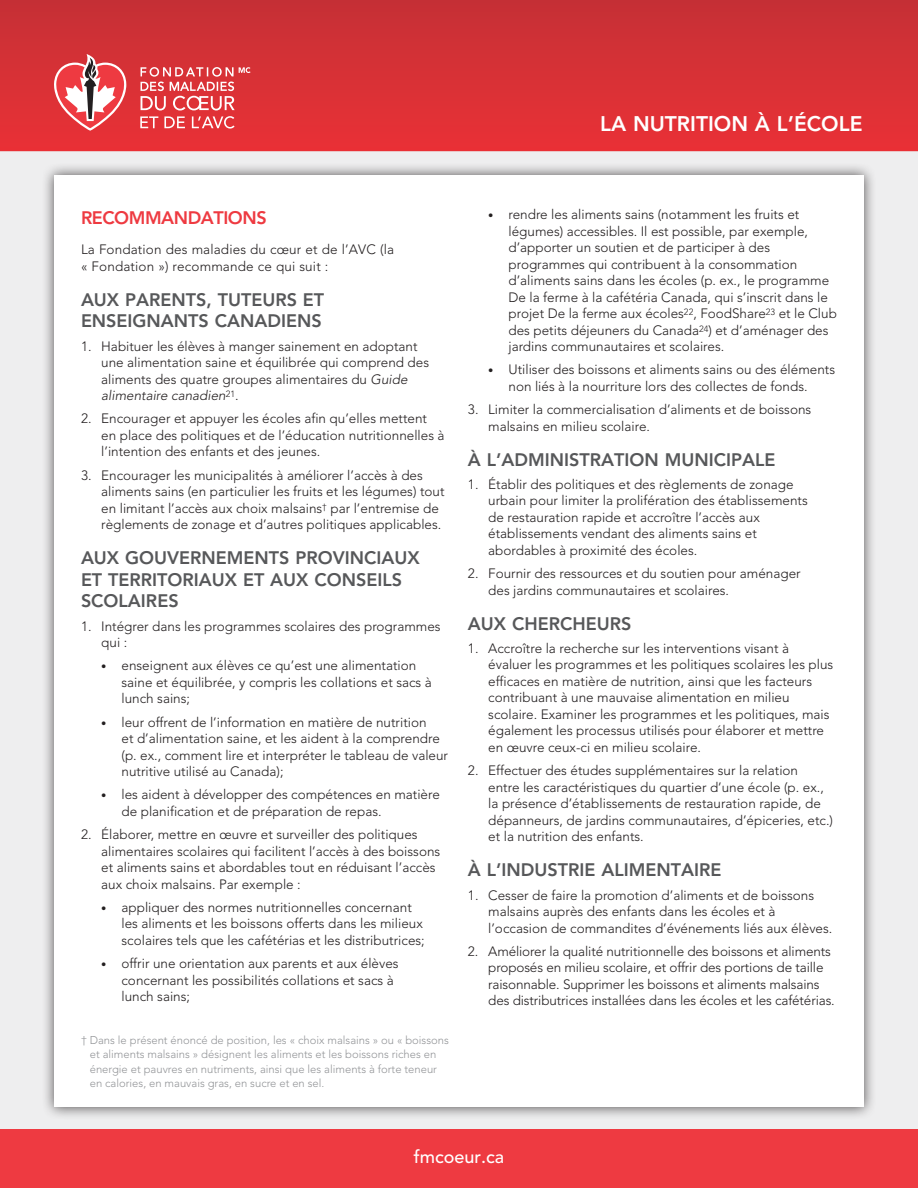
<style>
.page{position:relative;width:918px;height:1188px;background:#eeeeef}
.page>*{position:absolute;margin:0;border:0;box-sizing:border-box;transform-origin:0 0}
.bodycopy{font:800 21px "Avenir";color:#fff}
.SUBHEAD_NEW{font:800 18px/21.6px "Avenir";color:#57585a}
.HEAD{font:800 18px "Avenir";letter-spacing:-.025em;color:#ee3a41}
.bodycopy-2{font:500 18px "Avenir";color:#fff}
.NUMBER_LIST_CONT{font:300 13.5px/16.5px "Avenir";color:#231f20}
.BULLET_LIST{font:300 13.5px/16.5px "Avenir";color:#231f20}
.NUMBER_LIST_START{font:300 13.5px/16.5px "Avenir";color:#231f20}
.HEAD-2{font:300 13.5px/16.5px "Avenir";letter-spacing:.01em;color:#231f20}
.t1{font:300 11.25px/14.2px "Avenir";color:#939598}
.s1{font-style:italic}
.s2{font-size:10.5px}
</style>
<div class="page">
<hr style="left:0;top:1129px;width:1px;height:59px;background:#ee3a41">
<div style="left:0;top:1130px;width:918px;height:58px;background:#ee3a41"></div>
<div style="left:0;top:0;width:918px;height:151px;background:linear-gradient(to bottom,#c53036,#e93136)"></div>
<svg style="left:54px;top:54px;width:72px;height:77px;background:#df6c70"></svg>
<svg style="left:140px;top:67px;width:111px;height:62px;background:#e35c60"></svg>
<div style="left:42px;top:163px;width:835px;height:957px;background:#231f20;opacity:.75"></div>
<div style="left:54px;top:176px;width:810px;height:931px;background:#fff"></div>
<p class="bodycopy" style="left:600px;top:111px;width:264px">LA NUTRITION À L’ÉCOLE</p>
<p class="HEAD" style="left:81px;top:207px;width:187px">RECOMMANDATIONS</p>
<p class="HEAD-2" style="left:81px;top:241px;width:315px">La Fondation des maladies du cœur et de l’AVC (la « Fondation ») recommande ce qui suit :</p>
<p class="SUBHEAD_NEW" style="left:81px;top:289px;width:245px">AUX PARENTS, TUTEURS ET<br>ENSEIGNANTS CANADIENS</p>
<p class="NUMBER_LIST_START" style="left:101px;top:338px;width:329px;text-indent:-20px">1. Habituer les élèves à manger sainement en adoptant une alimentation saine et équilibrée qui comprend des aliments des quatre groupes alimentaires du <span class="s1">Guide alimentaire canadien</span><sup>21</sup>.</p>
<p class="NUMBER_LIST_CONT" style="left:101px;top:410px;width:345px;text-indent:-20px">2. Encourager et appuyer les écoles afin qu’elles mettent en place des politiques et de l’éducation nutritionnelles à l’intention des enfants et des jeunes.</p>
<p class="NUMBER_LIST_CONT" style="left:101px;top:467px;width:345px;text-indent:-20px">3. Encourager les municipalités à améliorer l’accès à des aliments sains (en particulier les fruits et les légumes) tout en limitant l’accès aux choix malsains<sup>†</sup> par l’entremise de règlements de zonage et d’autres politiques applicables.</p>
<p class="SUBHEAD_NEW" style="left:81px;top:547px;width:340px">AUX GOUVERNEMENTS PROVINCIAUX<br>ET TERRITORIAUX ET AUX CONSEILS<br>SCOLAIRES</p>
<p class="NUMBER_LIST_START" style="left:101px;top:618px;width:341px;text-indent:-20px">1. Intégrer dans les programmes scolaires des programmes qui :</p>
<p class="BULLET_LIST" style="left:122px;top:657px;width:312px;text-indent:-20px"><span class="s2">•</span> enseignent aux élèves ce qu’est une alimentation saine et équilibrée, y compris les collations et sacs à lunch sains;</p>
<p class="BULLET_LIST" style="left:122px;top:714px;width:328px;text-indent:-20px"><span class="s2">•</span> leur offrent de l’information en matière de nutrition<br>et d’alimentation saine, et les aident à la comprendre (p. ex., comment lire et interpréter le tableau de valeur nutritive utilisé au Canada);</p>
<p class="BULLET_LIST" style="left:122px;top:786px;width:320px;text-indent:-20px"><span class="s2">•</span> les aident à développer des compétences en matière de planification et de préparation de repas.</p>
<p class="NUMBER_LIST_CONT" style="left:101px;top:826px;width:341px;text-indent:-20px">2. Élaborer, mettre en œuvre et surveiller des politiques alimentaires scolaires qui facilitent l’accès à des boissons et aliments sains et abordables tout en réduisant l’accès aux choix malsains. Par exemple :</p>
<p class="BULLET_LIST" style="left:122px;top:899px;width:305px;text-indent:-20px"><span class="s2">•</span> appliquer des normes nutritionnelles concernant les aliments et les boissons offerts dans les milieux scolaires tels que les cafétérias et les distributrices;</p>
<p class="BULLET_LIST" style="left:122px;top:955px;width:279px;text-indent:-20px"><span class="s2">•</span> offrir une orientation aux parents et aux élèves concernant les possibilités collations et sacs à lunch sains;</p>
<p class="t1" style="left:90px;top:1033px;width:361px;text-indent:-9px">† Dans le présent énoncé de position, les « choix malsains » ou « boissons et aliments malsains » désignent les aliments et les boissons riches en énergie et pauvres en nutriments, ainsi que les aliments à forte teneur en calories, en mauvais gras, en sucre et en sel.</p>
<p class="BULLET_LIST" style="left:508px;top:206px;width:330px;text-indent:-20px"><span class="s2">•</span> rendre les aliments sains (notamment les fruits et légumes) accessibles. Il est possible, par exemple, d’apporter un soutien et de participer à des programmes qui contribuent à la consommation d’aliments sains dans les écoles (p. ex., le programme De la ferme à la cafétéria Canada, qui s’inscrit dans le projet De la ferme aux écoles<sup>22</sup>, FoodShare<sup>23</sup> et le Club des petits déjeuners du Canada<sup>24</sup>) et d’aménager des jardins communautaires et scolaires.</p>
<p class="BULLET_LIST" style="left:488px;top:361px;width:348px;text-align:center"><span class="s2">•</span> Utiliser des boissons et aliments sains ou des éléments non liés à la nourriture lors des collectes de fonds.</p>
<p class="NUMBER_LIST_CONT" style="left:488px;top:401px;width:325px;text-indent:-20px">3. Limiter la commercialisation d’aliments et de boissons malsains en milieu scolaire.</p>
<p class="SUBHEAD_NEW" style="left:468px;top:449px;width:309px">À L’ADMINISTRATION MUNICIPALE</p>
<p class="NUMBER_LIST_START" style="left:488px;top:476px;width:321px;text-indent:-20px">1. Établir des politiques et des règlements de zonage urbain pour limiter la prolifération des établissements de restauration rapide et accroître l’accès aux établissements vendant des aliments sains et abordables à proximité des écoles.</p>
<p class="NUMBER_LIST_CONT" style="left:488px;top:565px;width:314px;text-indent:-20px">2. Fournir des ressources et du soutien pour aménager des jardins communautaires et scolaires.</p>
<p class="SUBHEAD_NEW" style="left:468px;top:613px;width:165px">AUX CHERCHEURS</p>
<p class="NUMBER_LIST_START" style="left:488px;top:640px;width:347px;text-indent:-20px">1. Accroître la recherche sur les interventions visant à évaluer les programmes et les politiques scolaires les plus efficaces en matière de nutrition, ainsi que les facteurs contribuant à une mauvaise alimentation en milieu scolaire. Examiner les programmes et les politiques, mais également les processus utilisés pour élaborer et mettre en œuvre ceux-ci en milieu scolaire.</p>
<p class="NUMBER_LIST_CONT" style="left:488px;top:762px;width:346px;text-indent:-20px">2. Effectuer des études supplémentaires sur la relation<br>entre les caractéristiques du quartier d’une école (p. ex., la présence d’établissements de restauration rapide, de dépanneurs, de jardins communautaires, d’épiceries, etc.) et la nutrition des enfants.</p>
<p class="SUBHEAD_NEW" style="left:468px;top:859px;width:255px">À L’INDUSTRIE ALIMENTAIRE</p>
<p class="NUMBER_LIST_START" style="left:488px;top:887px;width:346px;text-indent:-20px">1. Cesser de faire la promotion d’aliments et de boissons malsains auprès des enfants dans les écoles et à l’occasion de commandites d’événements liés aux élèves.</p>
<p class="NUMBER_LIST_CONT" style="left:488px;top:943px;width:348px;text-indent:-20px">2. Améliorer la qualité nutritionnelle des boissons et aliments proposés en milieu scolaire, et offrir des portions de taille raisonnable. Supprimer les boissons et aliments malsains des distributrices installées dans les écoles et les cafétérias.</p>
<p class="bodycopy-2" style="left:414px;top:1146px;width:92px">fmcoeur.ca</p>
</div>
